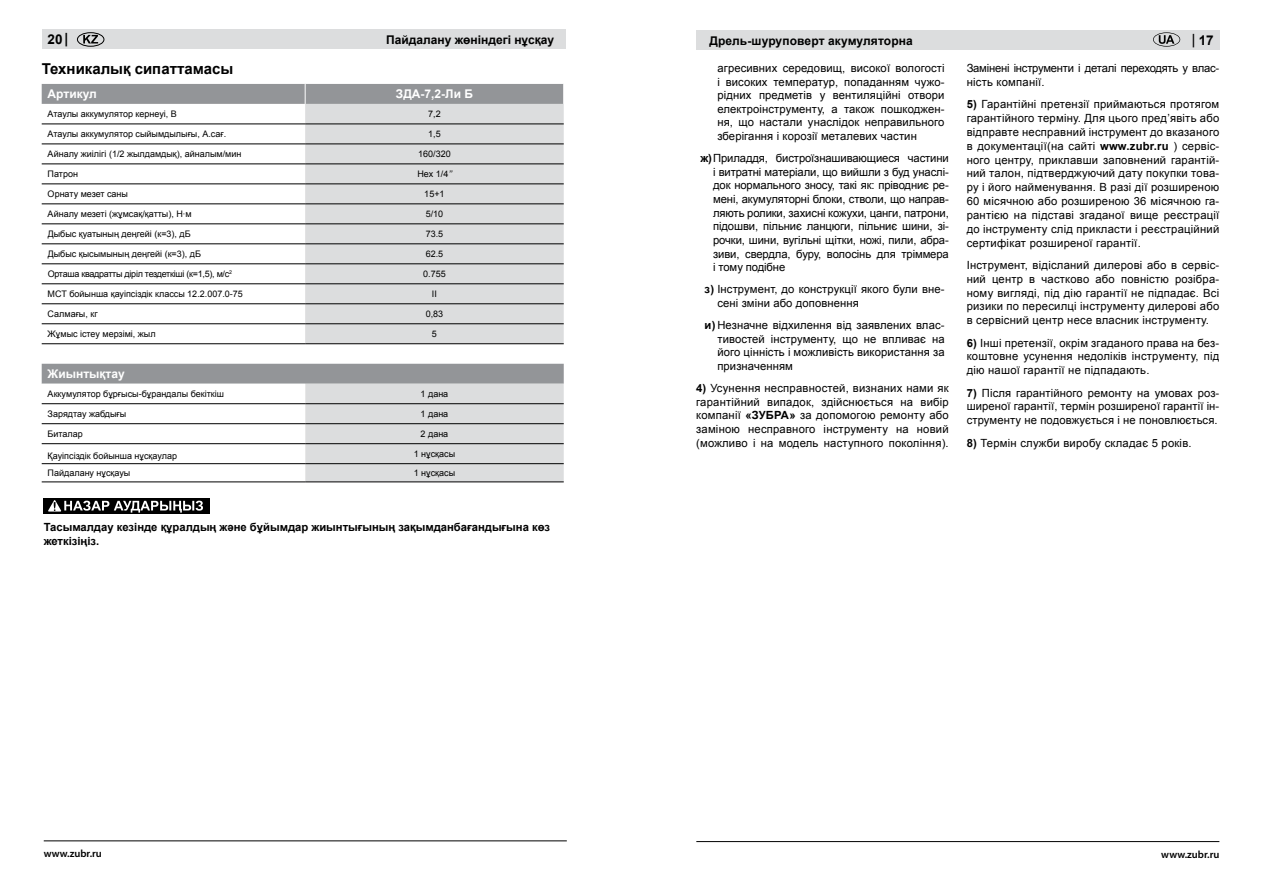
<style>
.page{position:relative;width:1263px;height:893px;background:#fff}
.page>*{position:absolute;margin:0;border:0;box-sizing:border-box;transform-origin:0 0}
.t1{font:700 15px "Arial";color:#000}
.t2{font:700 13.5px "Arial";color:#000}
.t3{font:700 12px "Arial";color:#000}
.t4{font:700 12px "Arial";color:#fff}
.t5{font:11.25px/13.6px "Arial";letter-spacing:.01em;color:#000;text-align:justify}
.t6{font:700 11.25px/13.5px "Arial";color:#000}
.t7{font:11.25px/13.8px "Arial";letter-spacing:-.02em;color:#000}
.t8{font:600 10.5px "Myriad Pro";color:#000}
.t9{font:9px "Arial";color:#000}
.t10{font:9px "Arial";letter-spacing:-.03em;color:#000}
.s1{font-family:"Myriad Pro"}
.s2{font-family:"Myriad Pro";font-weight:600}
.s3{font-style:italic}
.s4{font-weight:700}
</style>
<div class="page">
<div style="left:43px;top:30px;width:523px;height:19px;background:#dcddde"></div>
<div style="left:77px;top:32px;width:27px;height:15px;border:1px solid #000;border-radius:50%"></div>
<svg style="left:83px;top:35px;width:15px;height:8px"></svg>
<hr style="left:44px;top:840px;width:523px;height:1px;background:#000">
<div style="left:44px;top:498px;width:166px;height:16px;background:#000"></div>
<svg style="left:48px;top:500px;width:155px;height:13px"></svg>
<svg style="left:42px;top:84px;width:521px;height:300px;fill:#939598"></svg>
<svg style="left:42px;top:104px;width:263px;height:239px"></svg>
<svg style="left:305px;top:104px;width:259px;height:377px;background:#d6d7d8"></svg>
<svg style="left:42px;top:404px;width:263px;height:61px"></svg>
<svg style="left:305px;top:84px;width:1px;height:20px"></svg>
<svg style="left:563px;top:84px;width:1px;height:20px"></svg>
<hr style="left:42px;top:124px;width:263px;height:1px;background:#000">
<hr style="left:305px;top:124px;width:259px;height:1px;background:#000">
<hr style="left:42px;top:144px;width:263px;height:1px;background:#000">
<hr style="left:305px;top:144px;width:259px;height:1px;background:#000">
<hr style="left:42px;top:163px;width:263px;height:1px;background:#000">
<hr style="left:42px;top:183px;width:263px;height:1px;background:#000">
<hr style="left:305px;top:163px;width:259px;height:1px;background:#000">
<hr style="left:305px;top:183px;width:259px;height:1px;background:#000">
<hr style="left:42px;top:203px;width:263px;height:1px;background:#000">
<hr style="left:305px;top:203px;width:259px;height:1px;background:#000">
<hr style="left:305px;top:223px;width:259px;height:1px;background:#000">
<hr style="left:305px;top:243px;width:259px;height:1px;background:#000">
<hr style="left:305px;top:263px;width:259px;height:1px;background:#000">
<hr style="left:305px;top:283px;width:259px;height:1px;background:#000">
<hr style="left:42px;top:403px;width:263px;height:1px;background:#000">
<hr style="left:42px;top:423px;width:263px;height:1px;background:#000">
<hr style="left:42px;top:443px;width:263px;height:1px;background:#000">
<hr style="left:42px;top:463px;width:263px;height:1px;background:#000">
<hr style="left:42px;top:481px;width:263px;height:1px;background:#000">
<hr style="left:305px;top:403px;width:259px;height:1px;background:#000">
<hr style="left:305px;top:423px;width:259px;height:1px;background:#000">
<hr style="left:305px;top:443px;width:259px;height:1px;background:#000">
<hr style="left:305px;top:463px;width:259px;height:1px;background:#000">
<hr style="left:305px;top:481px;width:259px;height:1px;background:#000">
<hr style="left:42px;top:343px;width:263px;height:1px;background:#000">
<hr style="left:305px;top:343px;width:259px;height:1px;background:#000">
<hr style="left:42px;top:283px;width:263px;height:1px;background:#000">
<hr style="left:42px;top:223px;width:263px;height:1px;background:#000">
<hr style="left:42px;top:243px;width:263px;height:1px;background:#000">
<hr style="left:42px;top:263px;width:263px;height:1px;background:#000">
<hr style="left:42px;top:303px;width:263px;height:1px;background:#000">
<hr style="left:42px;top:323px;width:263px;height:1px;background:#000">
<hr style="left:305px;top:303px;width:259px;height:1px;background:#000">
<hr style="left:305px;top:323px;width:259px;height:1px;background:#000">
<div style="left:696px;top:30px;width:523px;height:20px;background:#dcddde"></div>
<svg style="left:1153px;top:32px;width:27px;height:15px"></svg>
<hr style="left:696px;top:841px;width:523px;height:1px;background:#000">
<p class="t2" style="left:47px;top:31px;width:22px">20 <span class="s1">|</span></p>
<p class="t3" style="left:386px;top:32px;width:170px">Пайдалану жөніндегі нұсқау</p>
<p class="t3" style="left:709px;top:32px;width:205px">Дрель-шуруповерт акумуляторна</p>
<p class="t2" style="left:1192px;top:31px;width:23px"><span class="s2">|</span> 17</p>
<h1 class="t1" style="left:42px;top:59px;width:193px">Техникалық сипаттамасы</h1>
<p class="t4" style="left:48px;top:86px;width:51px">Артикул</p>
<p class="t4" style="left:396px;top:86px;width:79px">ЗДА-7,2-Ли Б</p>
<p class="t9" style="left:48px;top:108px;width:131px">Атаулы аккумулятор кернеуі, В</p>
<p class="t9" style="left:428px;top:108px;width:14px">7,2</p>
<p class="t9" style="left:48px;top:128px;width:180px">Атаулы аккумулятор сыйымдылығы, А.сағ.</p>
<p class="t9" style="left:428px;top:128px;width:14px">1,5</p>
<p class="t9" style="left:48px;top:148px;width:195px">Айналу жиілігі (1/2 жылдамдық), айналым/мин</p>
<p class="t9" style="left:418px;top:148px;width:34px">160/320</p>
<p class="t9" style="left:48px;top:168px;width:32px">Патрон</p>
<p class="t9" style="left:417px;top:168px;width:36px">Hex 1/4<span class="s3">’’</span></p>
<p class="t9" style="left:48px;top:188px;width:82px">Орнату мезет саны</p>
<p class="t9" style="left:424px;top:188px;width:22px">15+1</p>
<p class="t9" style="left:48px;top:208px;width:145px">Айналу мезеті (жұмсақ/қатты), Н·м</p>
<p class="t9" style="left:426px;top:208px;width:19px">5/10</p>
<p class="t9" style="left:48px;top:228px;width:145px">Дыбыс қуатының деңгейі (к=3), дБ</p>
<p class="t9" style="left:426px;top:228px;width:19px">73.5</p>
<p class="t9" style="left:48px;top:248px;width:155px">Дыбыс қысымының деңгейі (к=3), дБ</p>
<p class="t9" style="left:426px;top:248px;width:19px">62.5</p>
<p class="t10" style="left:48px;top:268px;width:186px">Орташа квадратты діріл тездеткіші (к=1,5), м/с<sup>2</sup></p>
<p class="t9" style="left:423px;top:268px;width:24px">0.755</p>
<p class="t9" style="left:48px;top:288px;width:197px">МСТ бойынша қауіпсіздік классы 12.2.007.0-75</p>
<p class="t9" style="left:432px;top:288px;width:7px">II</p>
<p class="t9" style="left:48px;top:308px;width:52px">Салмағы, кг</p>
<p class="t9" style="left:426px;top:308px;width:19px">0,83</p>
<p class="t9" style="left:48px;top:328px;width:110px">Жұмыс істеу мерзімі, жыл</p>
<p class="t9" style="left:432px;top:328px;width:7px">5</p>
<p class="t4" style="left:48px;top:366px;width:79px">Жиынтықтау</p>
<p class="t9" style="left:48px;top:388px;width:178px">Аккумулятор бұрғысы-бұрандалы бекіткіш</p>
<p class="t9" style="left:421px;top:388px;width:29px">1 дана</p>
<p class="t9" style="left:48px;top:408px;width:80px">Зарядтау жабдығы</p>
<p class="t9" style="left:421px;top:408px;width:29px">1 дана</p>
<p class="t9" style="left:48px;top:428px;width:37px">Биталар</p>
<p class="t9" style="left:421px;top:428px;width:29px">2 дана</p>
<p class="t9" style="left:48px;top:449px;width:131px">Қауiпсiздiк бойынша нұсқаулар</p>
<p class="t9" style="left:414px;top:448px;width:43px">1 нұсқасы</p>
<p class="t9" style="left:48px;top:467px;width:84px">Пайдалану нұсқауы</p>
<p class="t9" style="left:414px;top:467px;width:43px">1 нұсқасы</p>
<p class="t5" style="left:717px;top:61px;width:229px">агресивних середовищ, високої вологості і високих температур, попаданням чужо&shy;рідних предметів у вентиляційні отвори електроінструменту, а також пошкоджен&shy;ня, що настали унаслідок неправильного зберігання і корозії металевих частин</p>
<p class="t5" style="left:713px;top:152px;width:237px;text-indent:-13px"><span class="s4">ж)</span>Приладдя, бистроїзнашивающиеся частини і витратні матеріали, що вийшли з буд унаслі&shy;док нормального зносу, такі як: пріводниє ре&shy;мені, акумуляторні блоки, стволи, що направ&shy;ляють ролики, захисні кожухи, цанги, патрони, підошви, пільниє ланцюги, пільниє шини, зі&shy;рочки, шини, вугільні щітки, ножі, пили, абра&shy;зиви, свердла, буру, волосінь для тріммера і тому подібне</p>
<p class="t5" style="left:717px;top:283px;width:229px;text-indent:-13px"><span class="s4">з)</span> Інструмент, до конструкції якого були вне&shy;сені зміни або доповнення</p>
<p class="t5" style="left:717px;top:318px;width:229px;text-indent:-13px"><span class="s4">и)</span> Незначне відхилення від заявлених влас&shy;тивостей інструменту, що не впливає на його цінність і можливість використання за призначенням</p>
<p class="t5" style="left:696px;top:381px;width:254px"><span class="s4">4)</span> Усунення несправностей, визнаних нами як гарантійний випадок, здійснюється на вибір компанії <span class="s4">«ЗУБРА»</span> за допомогою ремонту або заміною несправного інструменту на новий (можливо і на модель наступного покоління).</p>
<p class="t7" style="left:967px;top:61px;width:254px">Замінені інструменти і деталі переходять у влас&shy;ність компанії.</p>
<p class="t5" style="left:967px;top:97px;width:254px"><span class="s4">5)</span> Гарантійні претензії приймаються протягом гарантійного терміну. Для цього пред’явіть або відправте несправний інструмент до вказаного в документації(на сайті <span class="s4">www.zubr.ru</span> ) сервіс&shy;ного центру, приклавши заповнений гарантій&shy;ний талон, підтверджуючий дату покупки това&shy;ру і його найменування. В разі дії розширеною 60 місячною або розширеною 36 місячною га&shy;рантією на підставі згаданої вище реєстрації до інструменту слід прикласти і реєстраційний сертифікат розширеної гарантії.</p>
<p class="t5" style="left:967px;top:258px;width:254px">Інструмент, відісланий дилерові або в сервіс&shy;ний центр в частково або повністю розібра&shy;ному вигляді, під дію гарантії не підпадає. Всі ризики по пересилці інструменту дилерові або в сервісний центр несе власник інструменту.</p>
<p class="t5" style="left:967px;top:336px;width:254px"><span class="s4">6)</span> Інші претензії, окрім згаданого права на без&shy;коштовне усунення недоліків інструменту, під дію нашої гарантії не підпадають.</p>
<p class="t5" style="left:967px;top:386px;width:254px"><span class="s4">7)</span> Після гарантійного ремонту на умовах роз&shy;ширеної гарантії, термін розширеної гарантії ін&shy;струменту не подовжується і не поновлюється.</p>
<p class="t5" style="left:967px;top:436px;width:226px"><span class="s4">8)</span> Термін служби виробу складає 5 років.</p>
<p class="t6" style="left:44px;top:521px;width:508px">Тасымалдау кезінде құралдың және бұйымдар жиынтығының зақымданбағандығына көз жеткізіңіз.</p>
<p class="t8" style="left:44px;top:847px;width:60px">www.zubr.ru</p>
<p class="t8" style="left:1161px;top:848px;width:60px">www.zubr.ru</p>
</div>
